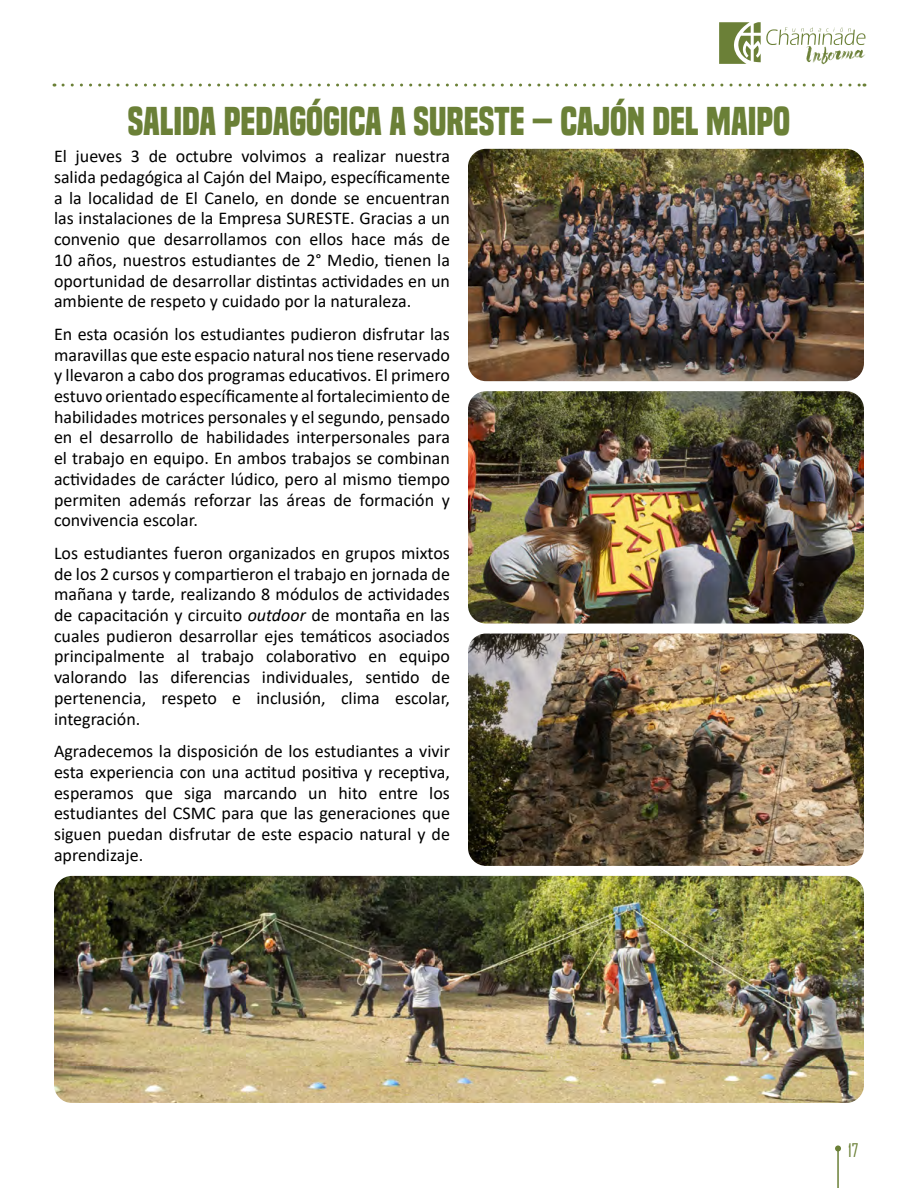
<style>
.page{position:relative;width:918px;height:1188px;background:#fff}
.page>*{position:absolute;margin:0;border:0;box-sizing:border-box;transform-origin:0 0}
.t1{font:700 37.5px "Built Titling Rg";color:#6b8037}
.t2{font:18px/20.7px "Calibri";color:#000;text-align:justify}
.t3{font:18px "Agency FB";color:#6b8037}
.s1{font-style:italic}
</style>
<div class="page">
<img style="left:54px;top:876px;width:810px;height:227px">
<img style="left:468px;top:634px;width:396px;height:232px">
<img style="left:468px;top:391px;width:396px;height:233px">
<img style="left:468px;top:149px;width:396px;height:232px">
<hr style="left:837px;top:1148px;width:2px;height:40px;background:#6b8037">
<svg style="left:835px;top:1145px;width:6px;height:6px"></svg>
<svg style="left:63px;top:84px;width:802px;height:3px"></svg>
<svg style="left:719px;top:22px;width:147px;height:42px"></svg>
<h1 class="t1" style="left:128px;top:99px;width:664px">SALIDA PEDAGÓGICA A SURESTE – CAJÓN DEL MAIPO</h1>
<p class="t2" style="left:54px;top:146px;width:398px">El jueves 3 de octubre volvimos a realizar nuestra salida pedagógica al Cajón del Maipo, específicamente a la localidad de El Canelo, en donde se encuentran las instalaciones de la Empresa SURESTE. Gracias a un convenio que desarrollamos con ellos hace más de 10 años, nuestros estudiantes de 2° Medio, tienen la oportunidad de desarrollar distintas actividades en un ambiente de respeto y cuidado por la naturaleza.</p>
<p class="t2" style="left:54px;top:323px;width:398px">En esta ocasión los estudiantes pudieron disfrutar las maravillas que este espacio natural nos tiene reservado y llevaron a cabo dos programas educativos. El primero estuvo orientado específicamente al fortalecimiento de habilidades motrices personales y el segundo, pensado en el desarrollo de habilidades interpersonales para el trabajo en equipo. En ambos trabajos se combinan actividades de carácter lúdico, pero al mismo tiempo permiten además reforzar las áreas de formación y convivencia escolar.</p>
<p class="t2" style="left:54px;top:542px;width:398px">Los estudiantes fueron organizados en grupos mixtos de los 2 cursos y compartieron el trabajo en jornada de mañana y tarde, realizando 8 módulos de actividades de capacitación y circuito <span class="s1">outdoor</span> de montaña en las cuales pudieron desarrollar ejes temáticos asociados principalmente al trabajo colaborativo en equipo valorando las diferencias individuales, sentido de pertenencia, respeto e inclusión, clima escolar, integración.</p>
<p class="t2" style="left:54px;top:740px;width:398px">Agradecemos la disposición de los estudiantes a vivir esta experiencia con una actitud positiva y receptiva, esperamos que siga marcando un hito entre los estudiantes del CSMC para que las generaciones que siguen puedan disfrutar de este espacio natural y de aprendizaje.</p>
<p class="t3" style="left:848px;top:1139px;width:12px">17</p>
</div>
